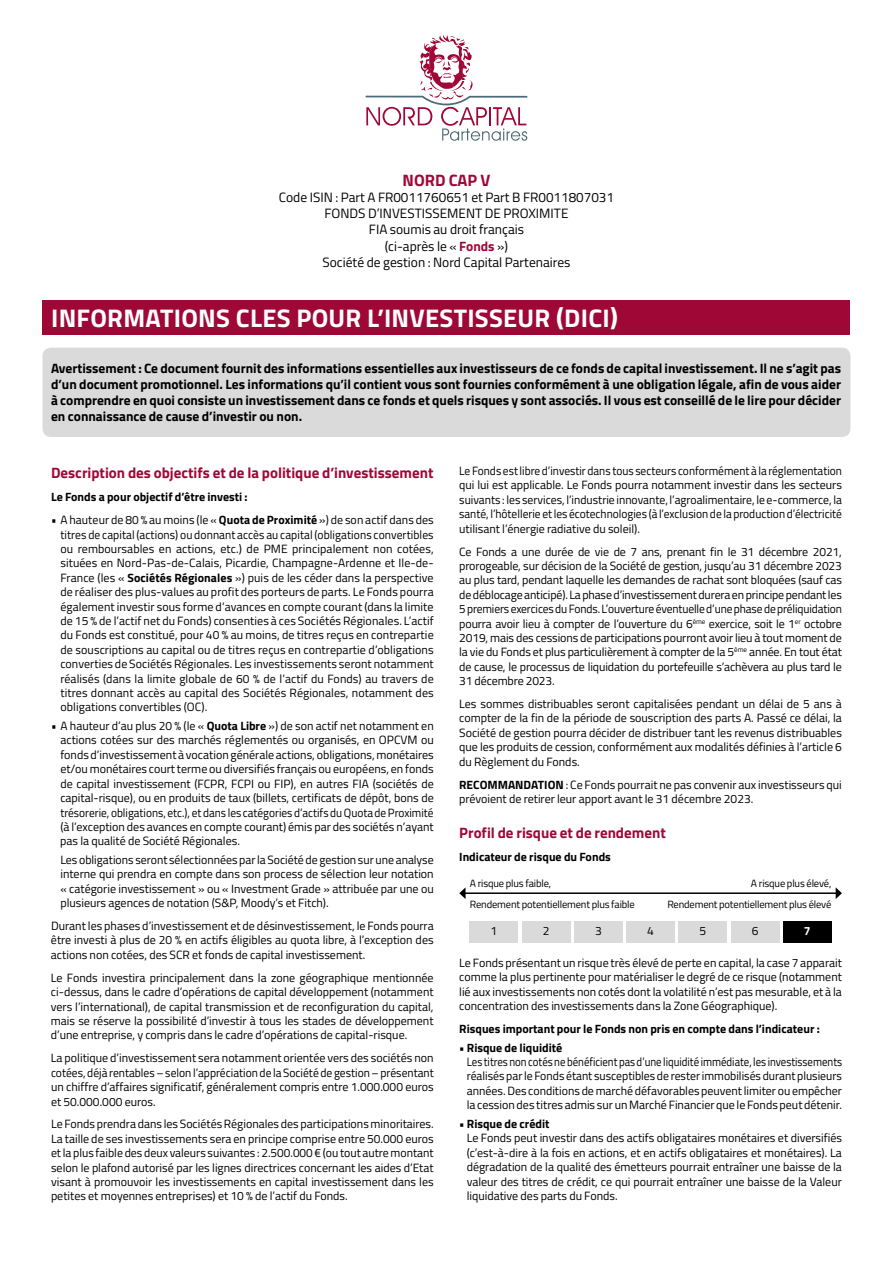
<style>
.page{position:relative;width:893px;height:1263px;background:#fff}
.page>*{position:absolute;margin:0;border:0;box-sizing:border-box;transform-origin:0 0}
.t1{font:700 25.5px "Titillium Web";letter-spacing:.01em;color:#fff}
.t2{font:700 16.5px "Titillium Web";color:#9f0737}
.t3{font:700 15px "Titillium Web";color:#9f0737}
.t4{font:700 13.5px/16.2px "Titillium Web";color:#000;text-align:justify}
.t5{font:13.5px/16.2px "Titillium Web";color:#000;text-align:center}
.t6{font:12px/14.4px "Titillium Web";color:#000;text-align:justify}
.t7{font:12px/14.4px "Titillium Web";color:#000;text-align:justify;scale:.95 1}
.t8{font:12px/14.4px "Titillium Web";color:#000;text-align:justify;scale:.9 1}
.t9{font:700 12px "Titillium Web";color:#000}
.t10{font:700 12px "Titillium Web";color:#fff}
.t11{font:10.5px/21.1px "Titillium Web";letter-spacing:-.015em;color:#000}
.s1{font-weight:700;color:#9f0737}
.s2{font-weight:700}
</style>
<div class="page">
<div style="left:43px;top:301px;width:807px;height:34px;background:#9f0737"></div>
<div style="left:43px;top:348px;width:807px;height:89px;background:#dadada;border-radius:9px"></div>
<div style="left:470px;top:921px;width:48px;height:22px;background:#dadada"></div>
<div style="left:522px;top:921px;width:48px;height:22px;background:#dadada"></div>
<div style="left:574px;top:921px;width:48px;height:22px;background:#dadada"></div>
<div style="left:626px;top:921px;width:49px;height:22px;background:#dadada"></div>
<div style="left:679px;top:921px;width:48px;height:22px;background:#dadada"></div>
<div style="left:731px;top:921px;width:48px;height:22px;background:#dadada"></div>
<div style="left:783px;top:921px;width:48px;height:22px;background:#000"></div>
<hr style="left:465px;top:892px;width:371px;height:2px;background:#000">
<svg style="left:459px;top:887px;width:7px;height:12px"></svg>
<svg style="left:836px;top:887px;width:6px;height:12px"></svg>
<svg style="left:365px;top:35px;width:162px;height:106px"></svg>
<h2 class="t2" style="left:403px;top:167px;width:89px">NORD CAP V</h2>
<p class="t5" style="left:279px;top:188px;width:337px">Code ISIN : Part A FR0011760651 et Part B FR0011807031<br>FONDS D’INVESTISSEMENT DE PROXIMITE<br>FIA soumis au droit français<br>(ci-après le « <span class="s1">Fonds</span> »)<br>Société de gestion : Nord Capital Partenaires</p>
<h1 class="t1" style="left:51px;top:298px;width:568px">INFORMATIONS CLES POUR L’INVESTISSEUR (DICI)</h1>
<p class="t4" style="left:51px;top:359px;width:791px">Avertissement : Ce document fournit des informations essentielles aux investisseurs de ce fonds de capital investissement. Il ne s’agit pas d’un document promotionnel. Les informations qu’il contient vous sont fournies conformément à une obligation légale, afin de vous aider à comprendre en quoi consiste un investissement dans ce fonds et quels risques y sont associés. Il vous est conseillé de le lire pour décider en connaissance de cause d’investir ou non.</p>
<p class="t3" style="left:51px;top:462px;width:384px">Description des objectifs et de la politique d’investissement</p>
<p class="t9" style="left:51px;top:488px;width:198px">Le Fonds a pour objectif d’être investi :</p>
<p class="t6" style="left:60px;top:512px;width:375px;text-indent:-9px">• A hauteur de 80 % au moins (le «<span class="s2">Quota de Proximité</span> ») de son actif dans des titres de capital (actions) ou donnant accès au capital (obligations convertibles ou remboursables en actions, etc.) de PME principalement non cotées, situées en Nord-Pas-de-Calais, Picardie, Champagne-Ardenne et Ile-de-France (les « <span class="s2">Sociétés Régionales</span> ») puis de les céder dans la perspective de réaliser des plus-values au profit des porteurs de parts. Le Fonds pourra également investir sous forme d’avances en compte courant (dans la limite de 15 % de l’actif net du Fonds) consenties à ces Sociétés Régionales. L’actif du Fonds est constitué, pour 40 % au moins, de titres reçus en contrepartie de souscriptions au capital ou de titres reçus en contrepartie d’obligations converties de Sociétés Régionales. Les investissements seront notamment réalisés (dans la limite globale de 60 % de l’actif du Fonds) au travers de titres donnant accès au capital des Sociétés Régionales, notamment des obligations convertibles (OC).</p>
<p class="t6" style="left:60px;top:718px;width:375px;text-indent:-9px">• A hauteur d’au plus 20 % (le « <span class="s2">Quota Libre</span> ») de son actif net notamment en actions cotées sur des marchés réglementés ou organisés, en OPCVM ou fonds d’investissement à vocation générale actions, obligations, monétaires et/ou monétaires court terme ou diversifiés français ou européens, en fonds de capital investissement (FCPR, FCPI ou FIP), en autres FIA (sociétés de capital-risque), ou en produits de taux (billets, certificats de dépôt, bons de trésorerie, obligations, etc.), et dans les catégories d’actifs du Quota de Proximité (à l’exception des avances en compte courant) émis par des sociétés n’ayant pas la qualité de Société Régionales.</p>
<p class="t6" style="left:60px;top:852px;width:375px">Les obligations seront sélectionnées parla Société de gestion sur une analyse interne qui prendra en compte dans son process de sélection leur notation « catégorie investissement » ou « Investment Grade » attribuée par une ou plusieurs agences de notation (S&amp;P, Moody’s et Fitch).</p>
<p class="t6" style="left:51px;top:918px;width:384px">Durant les phases d’investissement et de désinvestissement, le Fonds pourra être investi à plus de 20 % en actifs éligibles au quota libre, à l’exception des actions non cotées, des SCR et fonds de capital investissement.</p>
<p class="t6" style="left:51px;top:970px;width:384px">Le Fonds investira principalement dans la zone géographique mentionnée ci-dessus, dans le cadre d’opérations de capital développement (notamment vers l’international), de capital transmission et de reconfiguration du capital, mais se réserve la possibilité d’investir à tous les stades de développement d’une entreprise, y compris dans le cadre d’opérations de capital-risque.</p>
<p class="t6" style="left:51px;top:1050px;width:384px">La politique d’investissement sera notamment orientée vers des sociétés non cotées, déjà rentables–selon l’appréciation de la Société de gestion–présentant un chiffre d’affaires significatif, généralement compris entre 1.000.000 euros et 50.000.000 euros.</p>
<p class="t6" style="left:51px;top:1116px;width:384px">Le Fonds prendra dans les Sociétés Régionales des participations minoritaires.<br>La taille de ses investissements sera en principe comprise entre 50.000 euros etla plus faible des deux valeurs suivantes : 2.500.000 € (ou tout autre montant selon le plafond autorisé par les lignes directrices concernant les aides d’Etat visant à promouvoir les investissements en capital investissement dans les petites et moyennes entreprises) et 10 % de l’actif du Fonds.</p>
<p class="t7" style="left:459px;top:463px;width:404px">Le Fonds estlibre d’investir dans tous secteurs conformément à la réglementation qui lui est applicable. Le Fonds pourra notamment investir dans les secteurs suivants : les services, l’industrie innovante, l’agroalimentaire, le e-commerce, la santé, l’hôtellerie etles écotechnologies (à l’exclusion de la production d’électricité utilisant l’énergie radiative du soleil).</p>
<p class="t6" style="left:459px;top:543px;width:384px">Ce Fonds a une durée de vie de 7 ans, prenant fin le 31 décembre 2021, prorogeable, sur décision de la Société de gestion, jusqu’au 31 décembre 2023 au plus tard, pendant laquelle les demandes de rachat sont bloquées (sauf cas dedéblocageanticipé). Laphased’investissementdureraenprincipependantles 5premiersexercicesduFonds. L’ouvertureéventuelled’unephasedepréliquidation pourra avoir lieu à compter de l’ouverture du 6<sup>ème</sup> exercice, soit le 1<sup>er</sup> octobre 2019, mais des cessions de participations pourront avoir lieu à tout moment de la vie du Fonds et plus particulièrement à compter de la 5<sup>ème</sup> année. En tout état de cause, le processus de liquidation du portefeuille s’achèvera au plus tard le 31 décembre 2023.</p>
<p class="t6" style="left:459px;top:696px;width:384px">Les sommes distribuables seront capitalisées pendant un délai de 5 ans à compter de la fin de la période de souscription des parts A. Passé ce délai, la Société de gestion pourra décider de distribuer tant les revenus distribuables que les produits de cession, conformément aux modalités définies à l’article 6 du Règlement du Fonds.</p>
<p class="t6" style="left:459px;top:776px;width:384px"><span class="s2">RECOMMANDATION</span> : Ce Fonds pourrait ne pas convenir aux investisseurs qui prévoient de retirer leur apport avant le 31 décembre 2023.</p>
<p class="t3" style="left:459px;top:821px;width:208px">Profil de risque et de rendement</p>
<p class="t9" style="left:459px;top:847px;width:153px">Indicateur de risque du Fonds</p>
<p class="t11" style="left:470px;top:872px;width:166px">A risque plus faible,<br>Rendement potentiellement plus faible</p>
<p class="t11" style="left:667px;top:872px;width:165px;text-align:right">A risque plus élevé,<br>Rendement potentiellement plus élevé</p>
<p class="t6" style="left:491px;top:923px;width:8px">1</p>
<p class="t6" style="left:543px;top:923px;width:8px">2</p>
<p class="t6" style="left:595px;top:923px;width:8px">3</p>
<p class="t6" style="left:647px;top:923px;width:8px">4</p>
<p class="t6" style="left:699px;top:923px;width:8px">5</p>
<p class="t6" style="left:752px;top:923px;width:8px">6</p>
<p class="t10" style="left:804px;top:921px;width:8px">7</p>
<p class="t6" style="left:459px;top:955px;width:384px">Le Fonds présentant un risque très élevé de perte en capital, la case 7 apparait comme la plus pertinente pour matérialiser le degré de ce risque (notamment lié aux investissements non cotés dont la volatilité n’est pas mesurable, et à la concentration des investissements dans la Zone Géographique).</p>
<p class="t9" style="left:459px;top:1020px;width:362px">Risques important pour le Fonds non pris en compte dans l’indicateur :</p>
<p class="t9" style="left:459px;top:1038px;width:105px">• Risque de liquidité</p>
<p class="t8" style="left:467px;top:1054px;width:419px">Les titres non cotés ne bénéficient pas d’une liquidité immédiate, les investissements réalisés par le Fonds étant susceptibles de rester immobilisés durant plusieurs années.Des conditions de marché défavorables peuventlimiter ou empêcher la cession des titres admis sur un Marché Financier que le Fonds peut détenir.</p>
<p class="t9" style="left:459px;top:1114px;width:92px">• Risque de crédit</p>
<p class="t6" style="left:467px;top:1130px;width:377px">Le Fonds peut investir dans des actifs obligataires monétaires et diversifiés (c’est-à-dire à la fois en actions, et en actifs obligataires et monétaires). La dégradation de la qualité des émetteurs pourrait entraîner une baisse de la valeur des titres de crédit, ce qui pourrait entraîner une baisse de la Valeur liquidative des parts du Fonds.</p>
</div>
